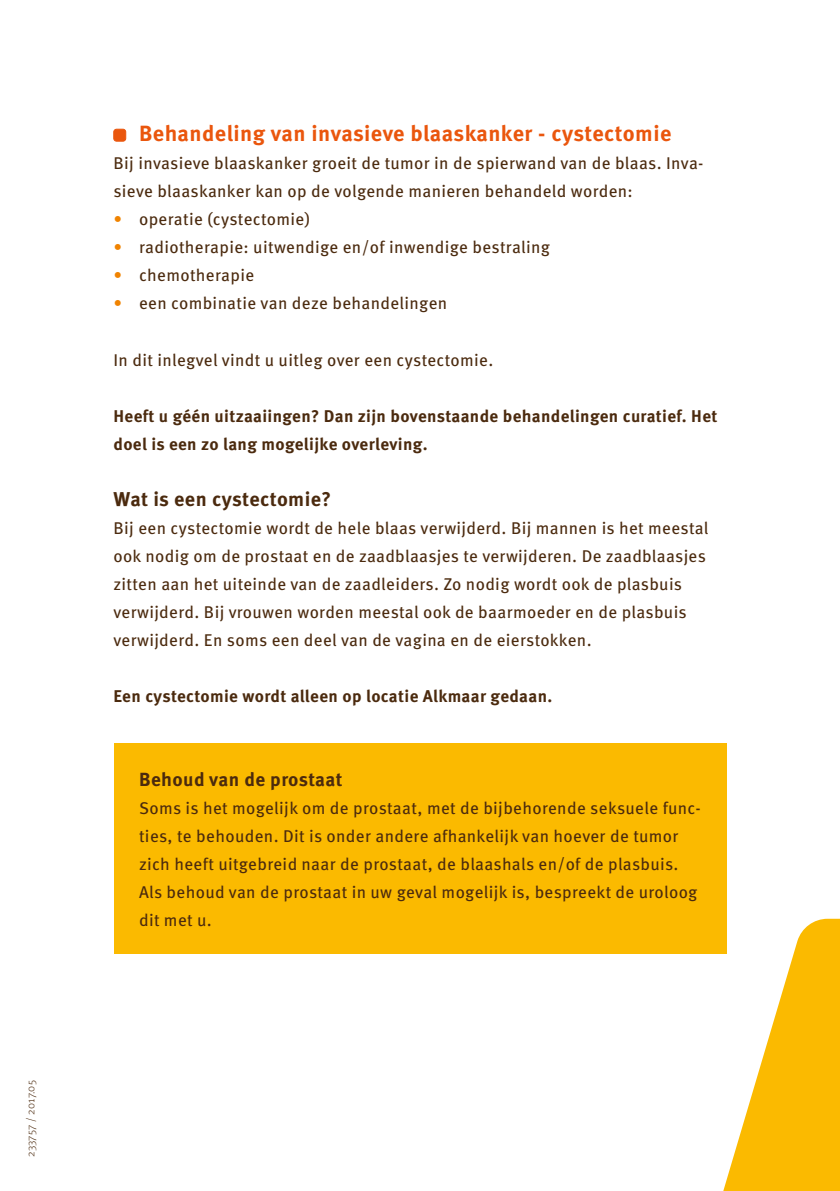
<style>
.page{position:relative;width:840px;height:1191px;background:#fff}
.page>*{position:absolute;margin:0;border:0;box-sizing:border-box;transform-origin:0 0}
.t1{font:700 22px "Meta Pro";letter-spacing:.02em;color:#ea560d}
.t2{font:700 20px "Meta Pro";letter-spacing:.02em;color:#4b2a0e}
.t3{font:700 19px "Meta Pro";letter-spacing:.02em;color:#4b2a0e}
.t4{font:17px/28px "Meta Pro";letter-spacing:.02em;color:#4b2a0e}
.t5{font:700 17px/28px "Meta Pro";letter-spacing:.02em;color:#4b2a0e}
.t6{font:300 11px "Meta Pro";letter-spacing:.01em;color:#4b2a0e}
.s1{color:#f08300}
</style>
<div class="page">
<svg style="left:703px;top:918px;width:136px;height:273px"></svg>
<div style="left:114px;top:129px;width:12px;height:12px;background:#ea560d;border-radius:3px"></div>
<div style="left:113px;top:129px;width:13px;height:12px;border:1px solid #ea560d;border-radius:3px"></div>
<div style="left:113px;top:743px;width:613px;height:210px;background:#fbba00"></div>
<p class="t6" style="left:23px;top:1157px;width:78px;rotate:-90deg">233757 / 2017.05</p>
<p class="t1" style="left:139px;top:117px;width:533px">Behandeling van invasieve blaaskanker - cystectomie</p>
<p class="t4" style="left:113px;top:148px;width:591px">Bij invasieve blaaskanker groeit de tumor in de spierwand van de blaas. Inva&shy;sieve blaaskanker kan op de volgende manieren behandeld worden:</p>
<p class="t4" style="left:113px;top:204px;width:198px"><span class="s1">•</span> operatie (cystectomie)</p>
<p class="t4" style="left:113px;top:232px;width:438px"><span class="s1">•</span> radiotherapie: uitwendige en/of inwendige bestraling</p>
<p class="t4" style="left:113px;top:260px;width:142px"><span class="s1">•</span> chemotherapie</p>
<p class="t4" style="left:113px;top:288px;width:335px"><span class="s1">•</span> een combinatie van deze behandelingen</p>
<p class="t4" style="left:113px;top:344px;width:381px">In dit inlegvel vindt u uitleg over een cystectomie.</p>
<p class="t5" style="left:113px;top:400px;width:605px">Heeft u géén uitzaaiingen? Dan zijn bovenstaande behandelingen curatief. Het doel is een zo lang mogelijke overleving.</p>
<p class="t2" style="left:113px;top:483px;width:219px">Wat is een cystectomie?</p>
<p class="t4" style="left:113px;top:512px;width:596px">Bij een cystectomie wordt de hele blaas verwijderd. Bij mannen is het meestal ook nodig om de prostaat en de zaadblaasjes te verwijderen. De zaadblaasjes zitten aan het uiteinde van de zaadleiders. Zo nodig wordt ook de plasbuis verwijderd. Bij vrouwen worden meestal ook de baarmoeder en de plasbuis verwijderd. En soms een deel van de vagina en de eierstokken.</p>
<p class="t5" style="left:113px;top:680px;width:440px">Een cystectomie wordt alleen op locatie Alkmaar gedaan.</p>
<p class="t3" style="left:139px;top:764px;width:205px">Behoud van de prostaat</p>
<p class="t4" style="left:139px;top:792px;width:563px">Soms is het mogelijk om de prostaat, met de bijbehorende seksuele func&shy;ties, te behouden. Dit is onder andere afhankelijk van hoever de tumor zich heeft uitgebreid naar de prostaat, de blaashals en/of de plasbuis.<br>Als behoud van de prostaat in uw geval mogelijk is, bespreekt de uroloog dit met u.</p>
</div>
